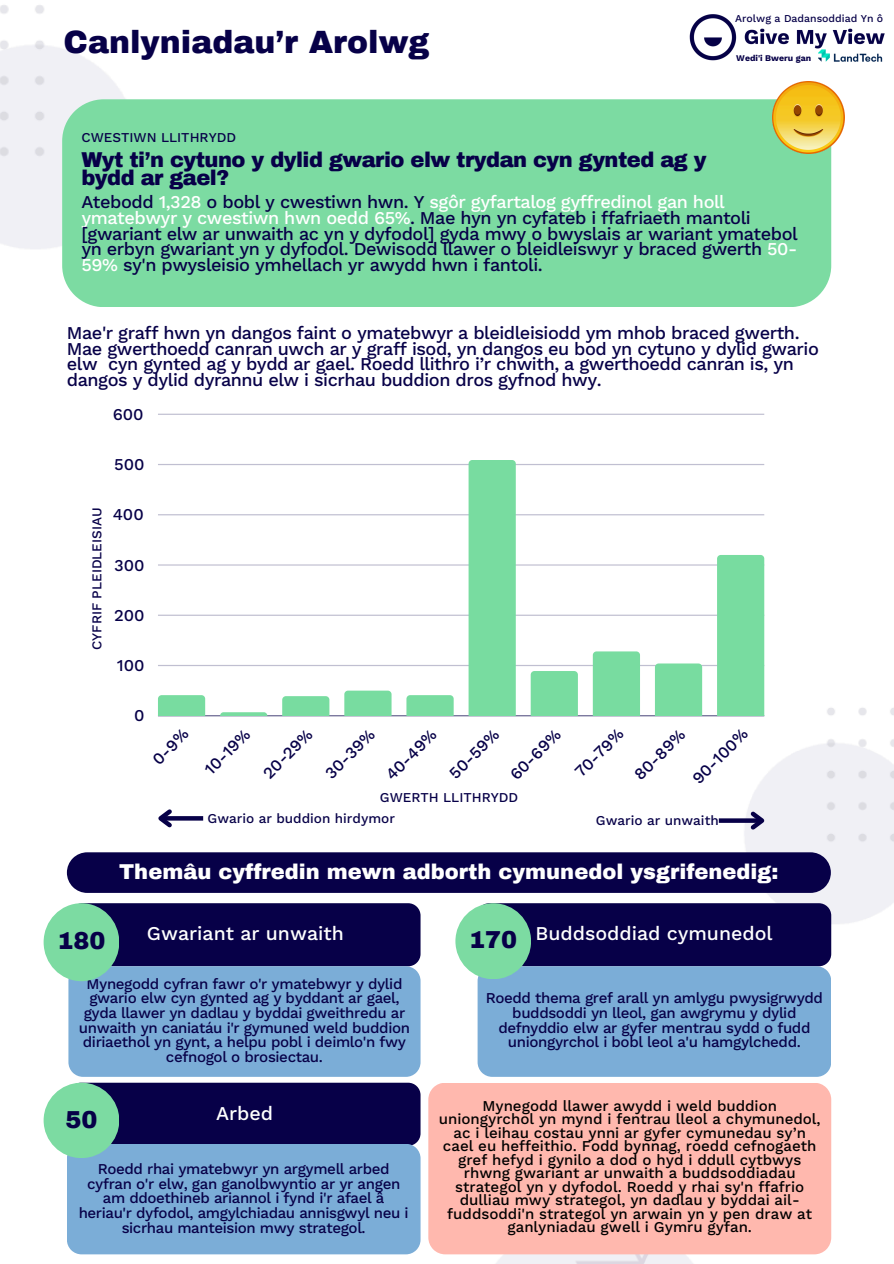
<style>
.page{position:relative;width:894px;height:1264px;background:#fff}
.page>*{position:absolute;margin:0;border:0;box-sizing:border-box;transform-origin:0 0}
.t1{font:900 31.5px "Archivo";color:#070048}
.t2{font:900 24px "Archivo";color:#070048}
.t3{font:900 21px/18px "Archivo";letter-spacing:-.025em;color:#070048}
.t4{font:900 21px "Archivo";color:#fff}
.t5{font:500 19.5px "Work Sans";color:#fff}
.t6{font:500 18px/15.8px "Work Sans";letter-spacing:-.025em;color:#070048}
.t7{font:500 16.5px "Work Sans";color:#070048}
.t8{font:500 15px/14.7px "Work Sans";letter-spacing:-.025em;color:#070048;text-align:center}
.t9{font:500 15px/13.5px "Work Sans";color:#000;text-align:center}
.t10{font:500 13.5px "Work Sans";color:#070048}
.t11{font:500 10.5px "Work Sans";color:#070048}
.t12{font:700 8.7px "Work Sans";color:#070048}
.s1{color:#fff}
</style>
<div class="page">
<img style="left:0;top:5px;width:125px;height:244px">
<img style="left:43px;top:690px;width:850px;height:573px">
<div style="left:62px;top:99px;width:769px;height:208px;background:#7cdba2"></div>
<div style="left:428px;top:1082px;width:403px;height:172px;background:#ffb8ae"></div>
<div style="left:70px;top:903px;width:350px;height:63px;background:#070048;border-radius:12px"></div>
<div style="left:477px;top:903px;width:354px;height:63px;background:#070048;border-radius:12px"></div>
<div style="left:69px;top:1082px;width:351px;height:63px;background:#070048;border-radius:12px"></div>
<div style="left:68px;top:966px;width:352px;height:110px;background:#7badd7"></div>
<div style="left:477px;top:966px;width:353px;height:110px;background:#7badd7"></div>
<div style="left:67px;top:1143px;width:353px;height:111px;background:#7badd7"></div>
<div style="left:44px;top:903px;width:75px;height:78px;background:#7cdba2;border-radius:50%"></div>
<div style="left:455px;top:903px;width:76px;height:76px;background:#7cdba2;border-radius:50%"></div>
<div style="left:44px;top:1082px;width:75px;height:76px;background:#7cdba2;border-radius:50%"></div>
<img style="left:772px;top:81px;width:72px;height:72px">
<div style="left:67px;top:852px;width:763px;height:40px;background:#070048"></div>
<hr style="left:158px;top:715px;width:606px;height:1px;background:#070048;opacity:.6">
<hr style="left:158px;top:665px;width:606px;height:1px;background:#c0bfd1">
<hr style="left:158px;top:614px;width:606px;height:2px;background:#070048;opacity:.25">
<hr style="left:158px;top:564px;width:606px;height:1px;background:#dad9e3">
<hr style="left:158px;top:514px;width:606px;height:1px;background:#cac9d8">
<hr style="left:158px;top:464px;width:606px;height:1px;background:#c0bfd1">
<hr style="left:158px;top:413px;width:606px;height:2px;background:#070048;opacity:.25">
<svg style="left:158px;top:695px;width:47px;height:20px"></svg>
<svg style="left:220px;top:712px;width:47px;height:3px"></svg>
<svg style="left:282px;top:696px;width:47px;height:19px"></svg>
<svg style="left:344px;top:690px;width:47px;height:25px"></svg>
<svg style="left:406px;top:695px;width:47px;height:20px"></svg>
<div style="left:468px;top:460px;width:47px;height:255px;background:#78dca0"></div>
<div style="left:530px;top:671px;width:47px;height:44px;background:#78dca0"></div>
<div style="left:592px;top:651px;width:48px;height:64px;background:#78dca0"></div>
<div style="left:654px;top:663px;width:48px;height:52px;background:#78dca0"></div>
<div style="left:716px;top:555px;width:48px;height:160px;background:#78dca0"></div>
<svg style="left:718px;top:818px;width:28px;height:4px"></svg>
<svg style="left:746px;top:807px;width:23px;height:26px"></svg>
<svg style="left:176px;top:816px;width:27px;height:4px"></svg>
<svg style="left:153px;top:805px;width:23px;height:26px"></svg>
<img style="left:689px;top:14px;width:196px;height:48px">
<div style="left:757px;top:51px;width:60px;height:14px;background:#fff"></div>
<h6 class="t1" style="left:63px;top:26px;width:367px">Canlyniadau’r Arolwg</h6>
<p class="t10" style="left:81px;top:130px;width:156px">CWESTIWN LLITHRYDD</p>
<p class="t3" style="left:81px;top:150px;width:626px">Wyt ti’n cytuno y dylid gwario elw trydan cyn gynted ag y bydd ar gael?</p>
<h2 class="t11" style="left:735px;top:12px;width:149px">Arolwg a Dadansoddiad Yn ô</h2>
<h3 class="t12" style="left:736px;top:53px;width:76px">Wedi'i Bweru gan</h3>
<p class="t6" style="left:81px;top:194px;width:717px">Atebodd <span class="s1">1,328</span> o bobl y cwestiwn hwn. Y <span class="s1">sgôr gyfartalog gyffredinol gan holl ymatebwyr y cwestiwn hwn oedd 65%</span>. Mae hyn yn cyfateb i ffafriaeth mantoli [gwariant elw ar unwaith ac yn y dyfodol] gyda mwy o bwyslais ar wariant ymatebol yn erbyn gwariant yn y dyfodol. Dewisodd llawer o bleidleiswyr y braced gwerth <span class="s1">50- 59%</span> sy'n pwysleisio ymhellach yr awydd hwn i fantoli.</p>
<h6 class="t6" style="left:67px;top:325px;width:753px">Mae'r graff hwn yn dangos faint o ymatebwyr a bleidleisiodd ym mhob braced gwerth.<br>Mae gwerthoedd canran uwch ar y graff isod, yn dangos eu bod yn cytuno y dylid gwario elw cyn gynted ag y bydd ar gael. Roedd llithro i’r chwith, a gwerthoedd canran is, yn dangos y dylid dyrannu elw i sicrhau buddion dros gyfnod hwy.</h6>
<p class="t7" style="left:113px;top:404px;width:32px">600</p>
<p class="t7" style="left:114px;top:455px;width:32px">500</p>
<h3 class="t10" style="left:89px;top:650px;width:144px;rotate:-90deg">CYFRIF PLEIDLEISIAU</h3>
<p class="t7" style="left:113px;top:505px;width:33px">400</p>
<p class="t7" style="left:114px;top:555px;width:32px">300</p>
<p class="t7" style="left:114px;top:605px;width:32px">200</p>
<p class="t7" style="left:117px;top:655px;width:29px">100</p>
<p class="t7" style="left:134px;top:706px;width:12px">0</p>
<p class="t7" style="left:148px;top:755px;width:45px;rotate:-45deg">0-9%</p>
<p class="t7" style="left:200px;top:765px;width:58px;rotate:-45deg">10-19%</p>
<p class="t7" style="left:259px;top:768px;width:64px;rotate:-45deg">20-29%</p>
<p class="t7" style="left:321px;top:769px;width:64px;rotate:-45deg">30-39%</p>
<p class="t7" style="left:381px;top:770px;width:66px;rotate:-45deg">40-49%</p>
<p class="t7" style="left:445px;top:769px;width:64px;rotate:-45deg">50-59%</p>
<p class="t7" style="left:505px;top:770px;width:66px;rotate:-45deg">60-69%</p>
<p class="t7" style="left:570px;top:767px;width:63px;rotate:-45deg">70-79%</p>
<p class="t7" style="left:630px;top:770px;width:66px;rotate:-45deg">80-89%</p>
<p class="t7" style="left:688px;top:774px;width:72px;rotate:-45deg">90-100%</p>
<h2 class="t10" style="left:380px;top:789px;width:140px">GWERTH LLITHRYDD</h2>
<h3 class="t10" style="left:207px;top:810px;width:189px">Gwario ar buddion hirdymor</h3>
<p class="t10" style="left:595px;top:812px;width:124px">Gwario ar unwaith</p>
<h4 class="t4" style="left:119px;top:860px;width:660px">Themâu cyffredin mewn adborth cymunedol ysgrifenedig:</h4>
<p class="t5" style="left:147px;top:922px;width:198px">Gwariant ar unwaith</p>
<p class="t5" style="left:535px;top:922px;width:238px">Buddsoddiad cymunedol</p>
<h5 class="t2" style="left:57px;top:928px;width:50px">180</h5>
<h5 class="t2" style="left:469px;top:927px;width:50px">170</h5>
<p class="t8" style="left:79px;top:976px;width:332px">Mynegodd cyfran fawr o'r ymatebwyr y dylid gwario elw cyn gynted ag y byddant ar gael, gyda llawer yn dadlau y byddai gweithredu ar unwaith yn caniatáu i'r gymuned weld buddion diriaethol yn gynt, a helpu pobl i deimlo'n fwy cefnogol o brosiectau.</p>
<p class="t2" style="left:65px;top:1106px;width:34px">50</p>
<h1 class="t5" style="left:216px;top:1101px;width:58px">Arbed</h1>
<h4 class="t8" style="left:79px;top:1161px;width:331px">Roedd rhai ymatebwyr yn argymell arbed cyfran o'r elw, gan ganolbwyntio ar yr angen am ddoethineb ariannol i fynd i'r afael â heriau'r dyfodol, amgylchiadau annisgwyl neu i sicrhau manteision mwy strategol.</h4>
<p class="t8" style="left:485px;top:990px;width:338px">Roedd thema gref arall yn amlygu pwysigrwydd buddsoddi yn lleol, gan awgrymu y dylid defnyddio elw ar gyfer mentrau sydd o fudd uniongyrchol i bobl leol a'u hamgylchedd.</p>
<p class="t9" style="left:438px;top:1098px;width:383px">Mynegodd llawer awydd i weld buddion uniongyrchol yn mynd i fentrau lleol a chymunedol, ac i leihau costau ynni ar gyfer cymunedau sy’n cael eu heffeithio. Fodd bynnag, roedd cefnogaeth gref hefyd i gynilo a dod o hyd i ddull cytbwys rhwng gwariant ar unwaith a buddsoddiadau strategol yn y dyfodol. Roedd y rhai sy'n ffafrio dulliau mwy strategol, yn dadlau y byddai ail&shy;fuddsoddi'n strategol yn arwain yn y pen draw at ganlyniadau gwell i Gymru gyfan.</p>
</div>
